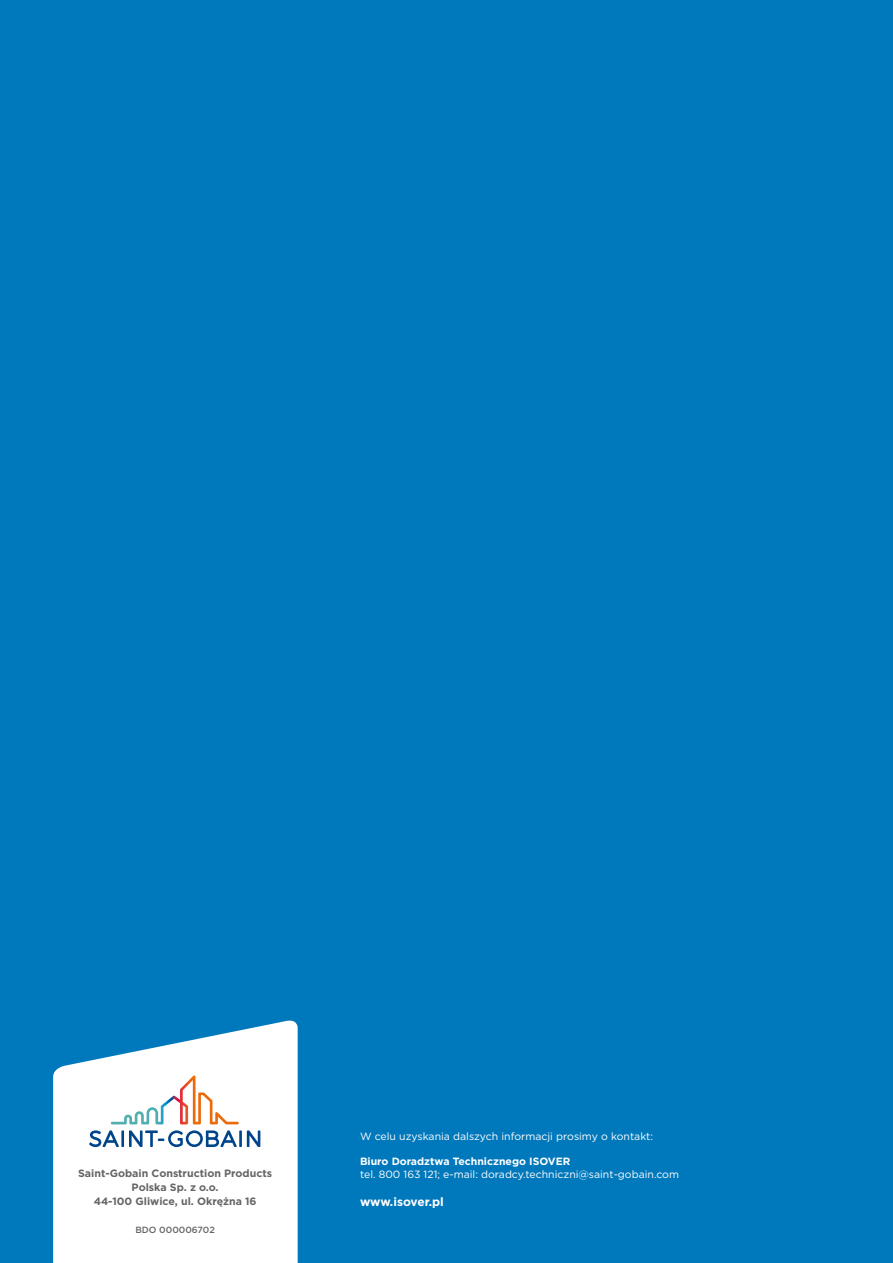
<style>
.page{position:relative;width:893px;height:1263px;background:#0078bc}
.page>*{position:absolute;margin:0;border:0;box-sizing:border-box;transform-origin:0 0}
.t1{font:700 12px "Gotham";letter-spacing:-.005em;color:#fff}
.t2{font:700 10.65px/13.6px "Gotham";color:#646567;text-align:center}
.t3{font:10.5px "Gotham";color:#fff}
.t4{font:700 10.5px "Gotham";color:#fff}
.t5{font:500 9px "Gotham";color:#646567}
</style>
<div class="page">
<svg style="left:53px;top:1020px;width:245px;height:243px;background:#e1eff7"></svg>
<svg style="left:89px;top:1130px;width:30px;height:17px"></svg>
<hr style="left:121px;top:1130px;width:3px;height:17px;background:#00448a">
<svg style="left:129px;top:1130px;width:108px;height:17px;background:#a1bad3"></svg>
<hr style="left:239px;top:1130px;width:3px;height:17px;background:#00448a">
<svg style="left:247px;top:1130px;width:13px;height:17px"></svg>
<img style="left:111px;top:1075px;width:128px;height:49px">
<p class="t2" style="left:78px;top:1166px;width:196px">Saint-Gobain Construction Products<br>Polska Sp. z o.o.<br>44-100 Gliwice, ul. Okrężna 16</p>
<p class="t5" style="left:135px;top:1224px;width:81px">BDO 000006702</p>
<p class="t3" style="left:360px;top:1129px;width:295px">W celu uzyskania dalszych informacji prosimy o kontakt:</p>
<p class="t4" style="left:360px;top:1154px;width:212px">Biuro Doradztwa Technicznego ISOVER</p>
<p class="t3" style="left:360px;top:1167px;width:320px">tel. 800 163 121; e-mail: doradcy.techniczni@saint-gobain.com</p>
<p class="t1" style="left:360px;top:1193px;width:85px">www.isover.pl</p>
</div>
